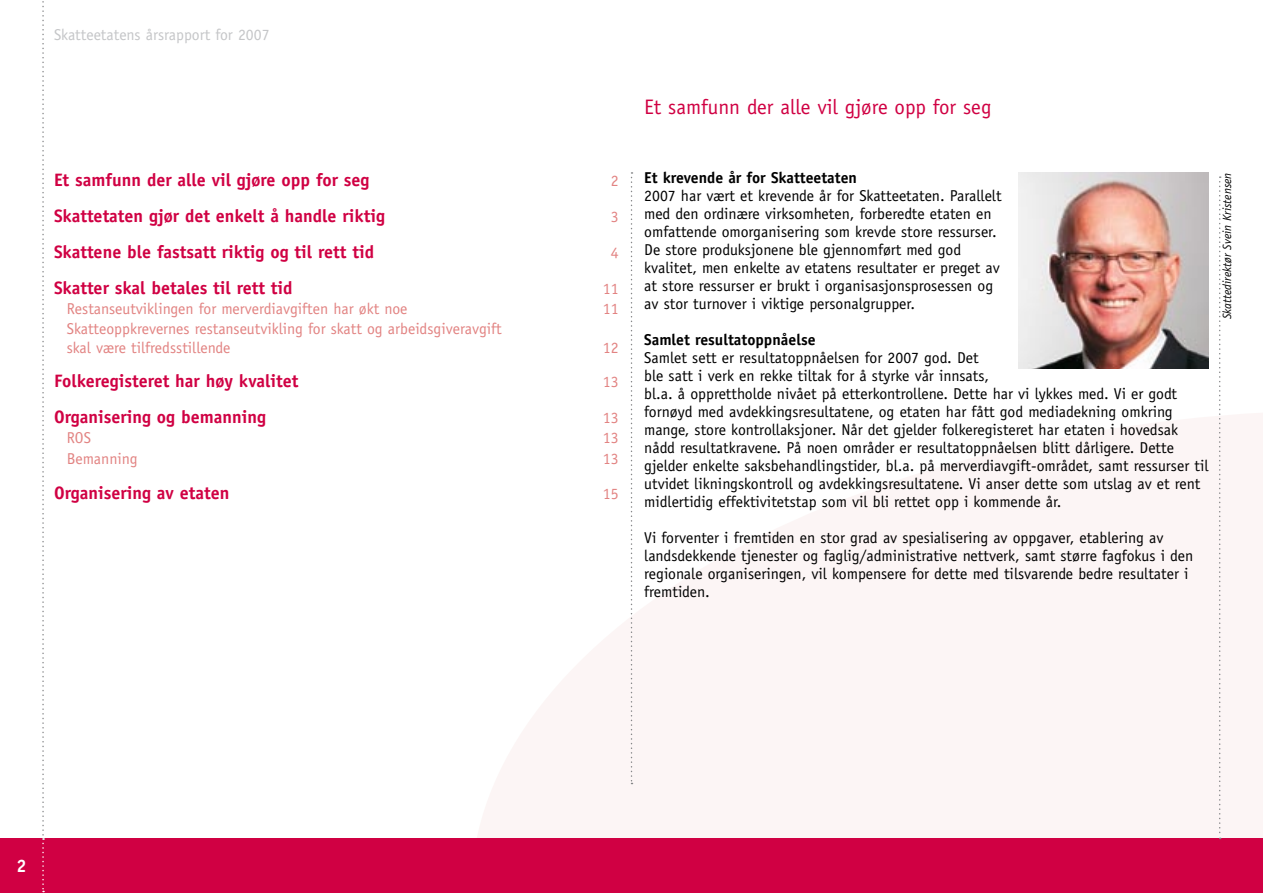
<style>
.page{position:relative;width:1263px;height:893px;background:#fff}
.page>*{position:absolute;margin:0;border:0;box-sizing:border-box;transform-origin:0 0}
.t1{font:21px "Officina Sans";color:#d00043}
.t2{font:700 18px "Officina Sans";color:#d00043}
.t3{font:700 18px "Officina Sans";color:#fff}
.t4{font:15.75px/18px "Officina Sans";color:#000}
.t5{font:15.75px/18.9px "Officina Sans";color:#e28382}
.t6{font:700 15.75px "Officina Sans";color:#000}
.t7{font:15.75px "Officina Sans";color:#c5c6c8}
.t8{font:italic 12px "Officina Sans";color:#000}
</style>
<div class="page">
<div style="left:0;top:839px;width:1263px;height:54px;background:#d00043"></div>
<svg style="left:42px;top:1px;width:2px;height:891px"></svg>
<svg style="left:631px;top:172px;width:1px;height:612px"></svg>
<svg style="left:1219px;top:176px;width:2px;height:663px"></svg>
<img style="left:1019px;top:172px;width:190px;height:196px">
<p class="t7" style="left:54px;top:26px;width:217px">Skatteetatens årsrapport for 2007</p>
<p class="t2" style="left:54px;top:169px;width:317px">Et samfunn der alle vil gjøre opp for seg</p>
<p class="t5" style="left:611px;top:172px;width:9px">2</p>
<p class="t2" style="left:54px;top:205px;width:333px">Skattetaten gjør det enkelt å handle riktig</p>
<p class="t5" style="left:611px;top:207px;width:9px">3</p>
<p class="t2" style="left:54px;top:241px;width:321px">Skattene ble fastsatt riktig og til rett tid</p>
<p class="t5" style="left:611px;top:243px;width:9px">4</p>
<p class="t2" style="left:54px;top:276px;width:240px">Skatter skal betales til rett tid</p>
<p class="t5" style="left:603px;top:279px;width:17px">11</p>
<p class="t5" style="left:67px;top:299px;width:342px">Restanseutviklingen for merverdiavgiften har økt noe</p>
<p class="t5" style="left:603px;top:299px;width:17px">11</p>
<p class="t5" style="left:67px;top:319px;width:436px">Skatteoppkrevernes restanseutvikling for skatt og arbeidsgiveravgift skal være tilfredsstillende</p>
<p class="t5" style="left:603px;top:338px;width:17px">12</p>
<p class="t2" style="left:54px;top:370px;width:246px">Folkeregisteret har høy kvalitet</p>
<p class="t5" style="left:603px;top:373px;width:17px">13</p>
<p class="t2" style="left:54px;top:406px;width:214px">Organisering og bemanning</p>
<p class="t5" style="left:603px;top:408px;width:17px">13</p>
<p class="t5" style="left:67px;top:429px;width:26px">ROS</p>
<p class="t5" style="left:603px;top:429px;width:17px">13</p>
<p class="t5" style="left:67px;top:449px;width:72px">Bemanning</p>
<p class="t5" style="left:603px;top:449px;width:17px">13</p>
<p class="t2" style="left:54px;top:482px;width:177px">Organisering av etaten</p>
<p class="t5" style="left:603px;top:485px;width:17px">15</p>
<h1 class="t1" style="left:644px;top:94px;width:349px">Et samfunn der alle vil gjøre opp for seg</h1>
<p class="t6" style="left:644px;top:168px;width:214px">Et krevende år for Skatteetaten</p>
<p class="t4" style="left:644px;top:187px;width:359px">2007 har vært et krevende år for Skatteetaten. Parallelt med den ordinære virksomheten, forberedte etaten en omfattende omorganisering som krevde store ressurser.<br>De store produksjonene ble gjennomført med god kvalitet, men enkelte av etatens resultater er preget av at store ressurser er brukt i organisasjonsprosessen og av stor turnover i viktige personalgrupper.</p>
<p class="t6" style="left:644px;top:330px;width:173px">Samlet resultatoppnåelse</p>
<p class="t4" style="left:644px;top:349px;width:566px">Samlet sett er resultatoppnåelsen for 2007 god. Det<br>ble satt i verk en rekke tiltak for å styrke vår innsats,<br>bl.a. å opprettholde nivået på etterkontrollene. Dette har vi lykkes med. Vi er godt fornøyd med avdekkingsresultatene, og etaten har fått god mediadekning omkring mange, store kontrollaksjoner. Når det gjelder folkeregisteret har etaten i hovedsak nådd resultatkravene. På noen områder er resultatoppnåelsen blitt dårligere. Dette gjelder enkelte saksbehandlingstider, bl.a. på merverdiavgift-området, samt ressurser til utvidet likningskontroll og avdekkingsresultatene. Vi anser dette som utslag av et rent midlertidig effektivitetstap som vil bli rettet opp i kommende år.</p>
<p class="t4" style="left:644px;top:529px;width:550px">Vi forventer i fremtiden en stor grad av spesialisering av oppgaver, etablering av landsdekkende tjenester og faglig/administrative nettverk, samt større fagfokus i den regionale organiseringen, vil kompensere for dette med tilsvarende bedre resultater i fremtiden.</p>
<p class="t8" style="left:1220px;top:319px;width:148px;rotate:-90deg">Skattedirektør Svein Kristensen</p>
<p class="t3" style="left:17px;top:854px;width:12px">2</p>
</div>
